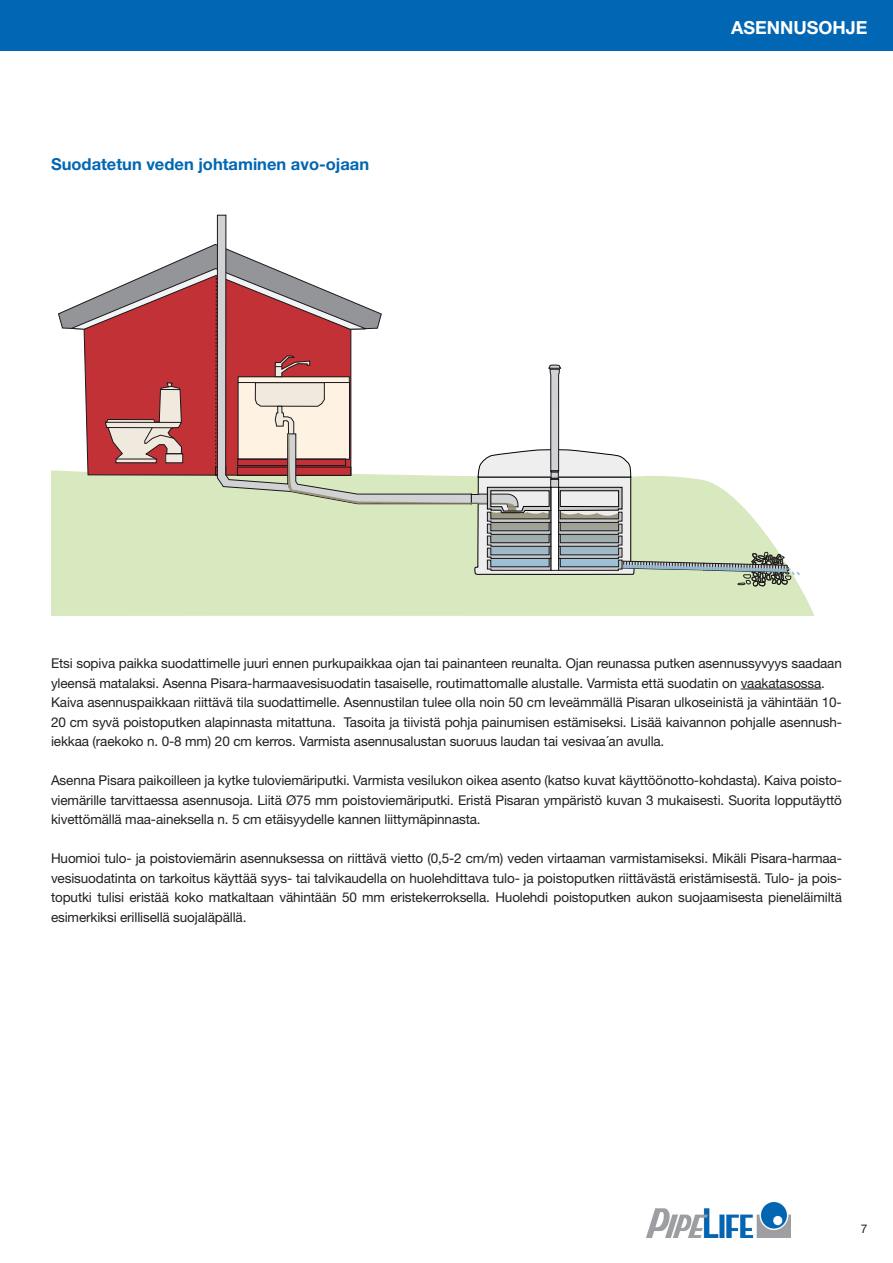
<style>
.page{position:relative;width:893px;height:1263px;background:#fff}
.page>*{position:absolute;margin:0;border:0;box-sizing:border-box;transform-origin:0 0}
.t1{font:700 18px "Helvetica Neue LT Std";color:#fff}
.Väliotsikko{font:700 16.5px "Helvetica Neue LT Std";color:#0166b3}
.Leipäteksti{font:13.5px/19.5px "Helvetica Neue LT Std";letter-spacing:-.01em;color:#231f20;text-align:justify}
.t2{font:12px "Helvetica Neue LT Std";color:#231f20}
</style>
<div class="page">
<div style="left:0;top:0;width:893px;height:51px;background:#0166b3"></div>
<img style="left:646px;top:1202px;width:145px;height:35px">
<svg style="left:51px;top:470px;width:763px;height:146px;background:#daeac4"></svg>
<svg style="left:58px;top:244px;width:742px;height:342px"></svg>
<hr style="left:741px;top:689px;width:80px;height:1px;background:#231f20">
<p class="Väliotsikko" style="left:51px;top:154px;width:320px">Suodatetun veden johtaminen avo-ojaan</p>
<h1 class="t1" style="left:731px;top:17px;width:138px">ASENNUSOHJE</h1>
<p class="Leipäteksti" style="left:51px;top:653px;width:792px">Etsi sopiva paikka suodattimelle juuri ennen purkupaikkaa ojan tai painanteen reunalta. Ojan reunassa putken asennussyvyys saadaan yleensä matalaksi. Asenna Pisara-harmaavesisuodatin tasaiselle, routimattomalle alustalle. Varmista että suodatin on vaakatasossa.</p>
<p class="Leipäteksti" style="left:51px;top:692px;width:792px">Kaiva asennuspaikkaan riittävä tila suodattimelle. Asennustilan tulee olla noin 50 cm leveämmällä Pisaran ulkoseinistä ja vähintään 10- 20 cm syvä poistoputken alapinnasta mitattuna. Tasoita ja tiivistä pohja painumisen estämiseksi. Lisää kaivannon pohjalle asennush&shy;iekkaa (raekoko n. 0-8 mm) 20 cm kerros. Varmista asennusalustan suoruus laudan tai vesivaa´an avulla.</p>
<p class="Leipäteksti" style="left:51px;top:770px;width:792px">Asenna Pisara paikoilleen ja kytke tuloviemäriputki. Varmista vesilukon oikea asento (katso kuvat käyttöönotto-kohdasta). Kaiva poisto&shy;viemärille tarvittaessa asennusoja. Liitä Ø75 mm poistoviemäriputki. Eristä Pisaran ympäristö kuvan 3 mukaisesti. Suorita lopputäyttö kivettömällä maa-aineksella n. 5 cm etäisyydelle kannen liittymäpinnasta.</p>
<p class="Leipäteksti" style="left:51px;top:848px;width:792px">Huomioi tulo- ja poistoviemärin asennuksessa on riittävä vietto (0,5-2 cm/m) veden virtaaman varmistamiseksi. Mikäli Pisara-harmaa&shy;vesisuodatinta on tarkoitus käyttää syys- tai talvikaudella on huolehdittava tulo- ja poistoputken riittävästä eristämisestä. Tulo- ja pois&shy;toputki tulisi eristää koko matkaltaan vähintään 50 mm eristekerroksella. Huolehdi poistoputken aukon suojaamisesta pieneläimiltä esimerkiksi erillisellä suojaläpällä.</p>
<p class="t2" style="left:861px;top:1222px;width:8px">7</p>
</div>
